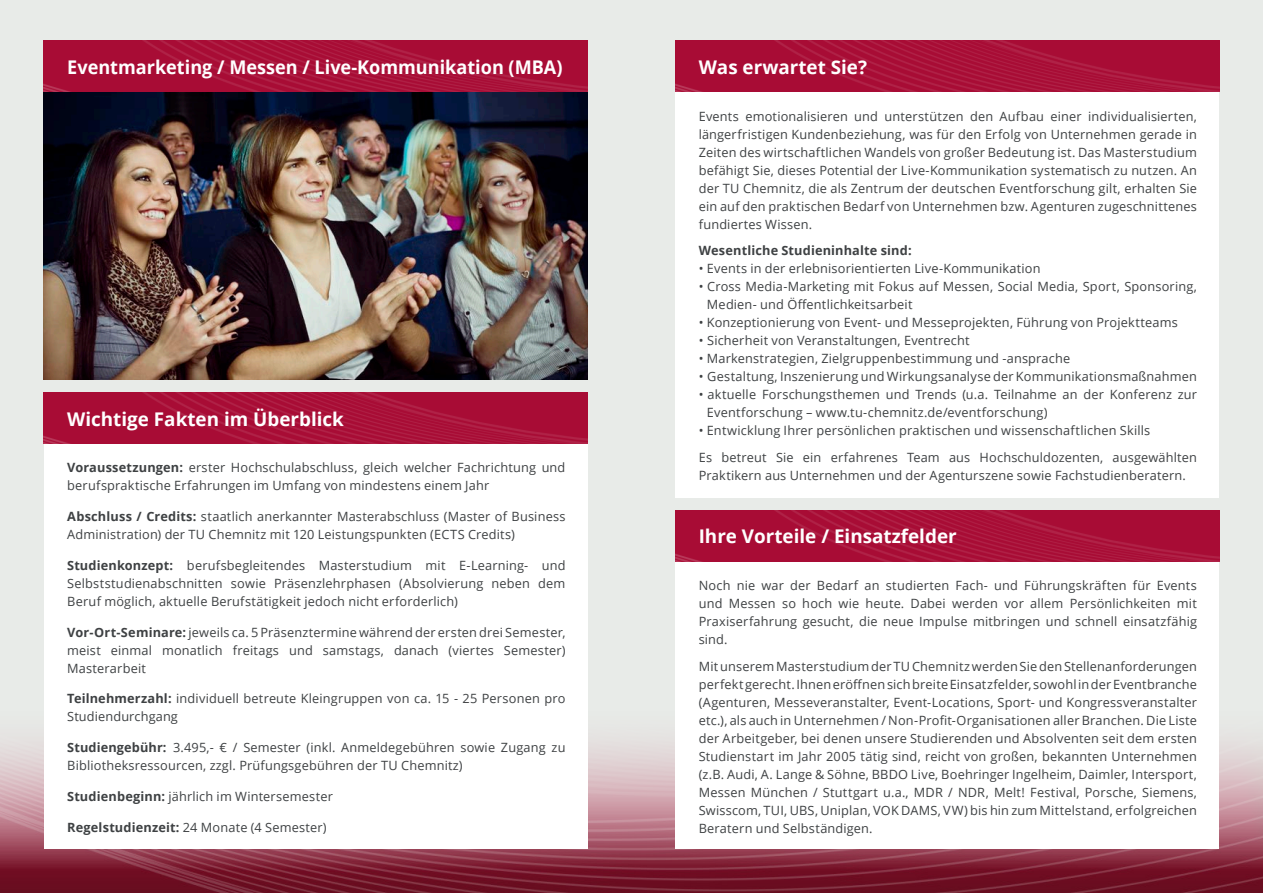
<style>
.page{position:relative;width:1263px;height:893px;background:#e8ebe8}
.page>*{position:absolute;margin:0;border:0;box-sizing:border-box;transform-origin:0 0}
.t1{font:700 18.9px "Open Sans";color:#fff}
.t2{font:700 18.9px "Open Sans";color:#fff;scale:.96 1}
.Überschrift_1{font:12.75px/18px "Open Sans";letter-spacing:.015em;color:#3e4143;text-align:justify}
.Text{font:12.75px/18px "Open Sans";letter-spacing:.015em;color:#3e4143;text-align:justify}
.Text-2{font:700 12.75px "Open Sans";letter-spacing:.01em;color:#3e4143}
.s1{font-weight:700}
</style>
<div class="page">
<div style="left:675px;top:65px;width:544px;height:432px;background:#fff"></div>
<img style="left:675px;top:41px;width:544px;height:51px">
<img style="left:0;top:741px;width:1263px;height:152px">
<div style="left:675px;top:525px;width:544px;height:323px;background:#fff"></div>
<img style="left:675px;top:510px;width:544px;height:51px">
<div style="left:44px;top:407px;width:544px;height:441px;background:#fff"></div>
<img style="left:44px;top:392px;width:544px;height:51px">
<img style="left:44px;top:92px;width:544px;height:287px">
<img style="left:44px;top:41px;width:544px;height:51px">
<p class="t2" style="left:67px;top:54px;width:517px">Eventmarketing / Messen / Live-Kommunikation (MBA)</p>
<p class="t1" style="left:67px;top:405px;width:278px">Wichtige Fakten im Überblick</p>
<p class="Überschrift_1" style="left:67px;top:458px;width:500px"><span class="s1">Voraussetzungen:</span> erster Hochschulabschluss, gleich welcher Fachrichtung und berufspraktische Erfahrungen im Umfang von mindestens einem Jahr</p>
<p class="Überschrift_1" style="left:67px;top:507px;width:500px"><span class="s1">Abschluss / Credits:</span> staatlich anerkannter Masterabschluss (Master of Business<br>Administration) der TU Chemnitz mit 120 Leistungspunkten (ECTS Credits)</p>
<p class="Überschrift_1" style="left:67px;top:556px;width:500px"><span class="s1">Studienkonzept:</span> berufsbegleitendes Masterstudium mit E-Learning- und Selbststudienabschnitten sowie Präsenzlehrphasen (Absolvierung neben dem Beruf möglich, aktuelle Berufstätigkeit jedoch nicht erforderlich)</p>
<p class="Überschrift_1" style="left:67px;top:623px;width:500px"><span class="s1">Vor-Ort-Seminare:</span> jeweils ca. 5 Präsenztermine während der ersten drei Semester, meist einmal monatlich freitags und samstags, danach (viertes Semester)<br>Masterarbeit</p>
<p class="Überschrift_1" style="left:67px;top:689px;width:500px"><span class="s1">Teilnehmerzahl:</span> individuell betreute Kleingruppen von ca. 15 - 25 Personen pro<br>Studiendurchgang</p>
<p class="Überschrift_1" style="left:67px;top:738px;width:500px"><span class="s1">Studiengebühr:</span> 3.495,- € / Semester (inkl. Anmeldegebühren sowie Zugang zu<br>Bibliotheksressourcen, zzgl. Prüfungsgebühren der TU Chemnitz)</p>
<p class="Überschrift_1" style="left:67px;top:787px;width:267px"><span class="s1">Studienbeginn:</span> jährlich im Wintersemester</p>
<p class="Überschrift_1" style="left:67px;top:818px;width:261px"><span class="s1">Regelstudienzeit:</span> 24 Monate (4 Semester)</p>
<p class="t1" style="left:699px;top:54px;width:170px">Was erwartet Sie?</p>
<p class="Text" style="left:699px;top:107px;width:500px">Events emotionalisieren und unterstützen den Aufbau einer individualisierten, längerfristigen Kundenbeziehung, was für den Erfolg von Unternehmen gerade in Zeiten des wirtschaftlichen Wandels von großer Bedeutung ist. Das Masterstudium befähigt Sie, dieses Potential der Live-Kommunikation systematisch zu nutzen. An der TU Chemnitz, die als Zentrum der deutschen Eventforschung gilt, erhalten Sie ein auf den praktischen Bedarf von Unternehmen bzw. Agenturen zugeschnittenes fundiertes Wissen.</p>
<p class="Text-2" style="left:699px;top:242px;width:214px">Wesentliche Studieninhalte sind:</p>
<p class="Text" style="left:699px;top:259px;width:343px">• Events in der erlebnisorientierten Live-Kommunikation</p>
<p class="Text" style="left:699px;top:277px;width:500px">• Cross Media-Marketing mit Fokus auf Messen, Social Media, Sport, Sponsoring,</p>
<p class="Text" style="left:707px;top:295px;width:207px">Medien- und Öffentlichkeitsarbeit</p>
<p class="Text" style="left:699px;top:313px;width:481px">• Konzeptionierung von Event- und Messeprojekten, Führung von Projektteams</p>
<p class="Text" style="left:699px;top:331px;width:272px">• Sicherheit von Veranstaltungen, Eventrecht</p>
<p class="Text" style="left:699px;top:349px;width:373px">• Markenstrategien, Zielgruppenbestimmung und -ansprache</p>
<p class="Text" style="left:699px;top:367px;width:500px">• Gestaltung, Inszenierung und Wirkungsanalyse der Kommunikationsmaßnahmen</p>
<p class="Text" style="left:699px;top:385px;width:500px">• aktuelle Forschungsthemen und Trends (u.a. Teilnahme an der Konferenz zur</p>
<p class="Text" style="left:707px;top:403px;width:342px">Eventforschung – www.tu-chemnitz.de/eventforschung)</p>
<p class="Text" style="left:699px;top:421px;width:453px">• Entwicklung Ihrer persönlichen praktischen und wissenschaftlichen Skills</p>
<p class="Text" style="left:699px;top:448px;width:500px">Es betreut Sie ein erfahrenes Team aus Hochschuldozenten, ausgewählten<br>Praktikern aus Unternehmen und der Agenturszene sowie Fachstudienberatern.</p>
<p class="t1" style="left:699px;top:523px;width:259px">Ihre Vorteile / Einsatzfelder</p>
<p class="Überschrift_1" style="left:699px;top:576px;width:500px">Noch nie war der Bedarf an studierten Fach- und Führungskräften für Events und Messen so hoch wie heute. Dabei werden vor allem Persönlichkeiten mit Praxiserfahrung gesucht, die neue Impulse mitbringen und schnell einsatzfähig sind.</p>
<p class="Überschrift_1" style="left:699px;top:657px;width:500px">Mit unserem Masterstudium der TU Chemnitz werden Sie den Stellenanforderungen perfekt gerecht. Ihnen eröffnen sich breite Einsatzfelder, sowohl in der Eventbranche (Agenturen, Messeveranstalter, Event-Locations, Sport- und Kongressveranstalter etc.), als auch in Unternehmen / Non-Profit-Organisationen aller Branchen. Die Liste der Arbeitgeber, bei denen unsere Studierenden und Absolventen seit dem ersten Studienstart im Jahr 2005 tätig sind, reicht von großen, bekannten Unternehmen (z.B. Audi, A. Lange &amp; Söhne, BBDO Live, Boehringer Ingelheim, Daimler, Intersport, Messen München / Stuttgart u.a., MDR / NDR, Melt! Festival, Porsche, Siemens, Swisscom, TUI, UBS, Uniplan, VOK DAMS, VW) bis hin zum Mittelstand, erfolgreichen Beratern und Selbständigen.</p>
</div>
